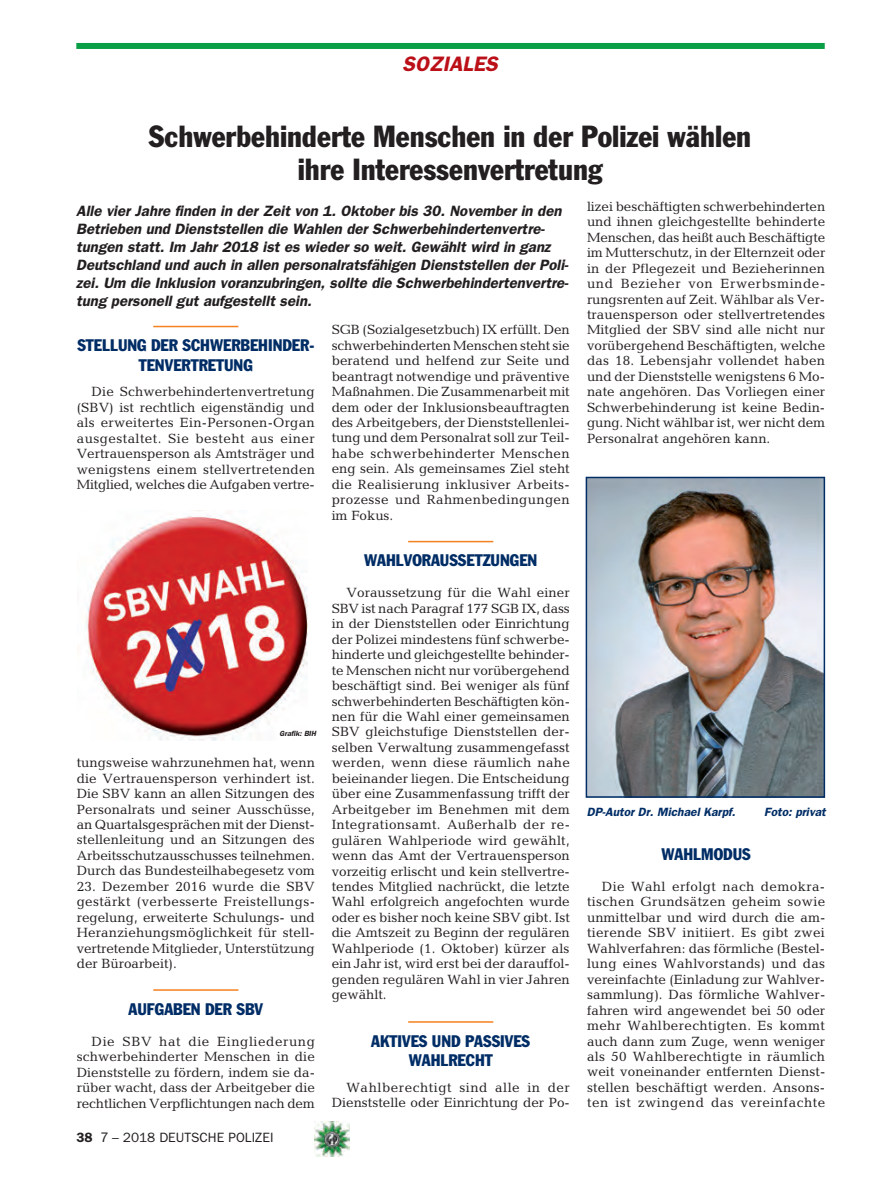
<style>
.page{position:relative;width:893px;height:1191px;background:#fff}
.page>*{position:absolute;margin:0;border:0;box-sizing:border-box;transform-origin:0 0}
.t1{font:condensed 30px/33px "Franklin Gothic";color:#231f20;text-align:center}
.t2{font:italic 600 21px "Franklin Gothic";color:#bb1018}
.t3{font:condensed 16.5px/19.5px "Franklin Gothic";color:#002d66;text-align:center}
.t4{font:italic 600 15px/18px "Franklin Gothic";color:#231f20}
.t5{font:13.5px/15.5px "Candida";color:#231f20;text-align:justify}
.t6{font:13.5px "Franklin Gothic";color:#231f20}
.t7{font:italic 600 12px "Franklin Gothic";color:#002d66}
.t8{font:italic 600 7.5px "Franklin Gothic";color:#231f20}
.s1{font-weight:600}
.s2{font-family:"Helvetica Neue"}
</style>
<div class="page">
<img style="left:315px;top:1121px;width:34px;height:35px">
<div style="left:76px;top:43px;width:749px;height:6px;background:#0a9f46"></div>
<hr style="left:153px;top:326px;width:85px;height:1px;background:#f58220">
<hr style="left:153px;top:989px;width:85px;height:1px;background:#f58220">
<hr style="left:408px;top:541px;width:85px;height:1px;background:#f58220">
<hr style="left:408px;top:1021px;width:85px;height:1px;background:#f58220">
<img style="left:84px;top:510px;width:224px;height:231px">
<img style="left:589px;top:480px;width:233px;height:314px">
<div style="left:586px;top:477px;width:239px;height:320px;border:2px solid #002d66"></div>
<h2 class="t2" style="left:402px;top:51px;width:97px">SOZIALES</h2>
<h1 class="t1" style="left:149px;top:120px;width:604px">Schwerbehinderte Menschen in der Polizei wählen ihre Interessenvertretung</h1>
<p class="t4" style="left:76px;top:201px;width:494px">Alle vier Jahre finden in der Zeit von 1. Oktober bis 30. November in den Betrieben und Dienststellen die Wahlen der Schwerbehindertenvertre&shy;tungen statt. Im Jahr 2018 ist es wieder so weit. Gewählt wird in ganz Deutschland und auch in allen personalratsfähigen Dienststellen der Poli&shy;zei. Um die Inklusion voranzubringen, sollte die Schwerbehindertenvertre&shy;tung personell gut aufgestellt sein.</p>
<p class="t5" style="left:332px;top:322px;width:240px">SGB (Sozialgesetzbuch) IX erfüllt. Den schwerbehinderten Menschen steht sie beratend und helfend zur Seite und beantragt notwendige und präventive Maßnahmen. Die Zusammenarbeit mit dem oder der Inklusionsbeauftragten des Arbeitgebers, der Dienststellenlei&shy;tung und dem Personalrat soll zur Teil&shy;habe schwerbehinderter Menschen eng sein. Als gemeinsames Ziel steht die Realisierung inklusiver Arbeits&shy;prozesse und Rahmenbedingungen im Fokus.</p>
<p class="t3" style="left:364px;top:550px;width:175px">WAHLVORAUSSETZUNGEN</p>
<p class="t5" style="left:332px;top:585px;width:240px;text-indent:15px">Voraussetzung für die Wahl einer SBV ist nach Paragraf 177 SGB IX, dass in der Dienststellen oder Einrichtung der Polizei mindestens fünf schwerbe&shy;hinderte und gleichgestellte behinder&shy;te Menschen nicht nur vorübergehend beschäftigt sind. Bei weniger als fünf schwerbehinderten Beschäftigten kön&shy;nen für die Wahl einer gemeinsamen SBV gleichstufige Dienststellen der&shy;selben Verwaltung zusammengefasst werden, wenn diese räumlich nahe beieinander liegen. Die Entscheidung über eine Zusammenfassung trifft der Arbeitgeber im Benehmen mit dem Integrationsamt. Außerhalb der re&shy;gulären Wahlperiode wird gewählt, wenn das Amt der Vertrauensperson vorzeitig erlischt und kein stellvertre&shy;tendes Mitglied nachrückt, die letzte Wahl erfolgreich angefochten wurde oder es bisher noch keine SBV gibt. Ist die Amtszeit zu Beginn der regulären Wahlperiode (1. Oktober) kürzer als ein Jahr ist, wird erst bei der darauffol&shy;genden regulären Wahl in vier Jahren gewählt.</p>
<p class="t3" style="left:371px;top:1031px;width:160px">AKTIVES UND PASSIVES<br>WAHLRECHT</p>
<p class="t5" style="left:332px;top:1079px;width:240px;text-align:right">Wahlberechtigt sind alle in der<br>Dienststelle oder Einrichtung der Po-</p>
<p class="t5" style="left:587px;top:199px;width:240px">lizei beschäftigten schwerbehinderten und ihnen gleichgestellte behinderte Menschen, das heißt auch Beschäftigte im Mutterschutz, in der Elternzeit oder in der Pflegezeit und Bezieherinnen und Bezieher von Erwerbsminde&shy;rungsrenten auf Zeit. Wählbar als Ver&shy;trauensperson oder stellvertretendes Mitglied der SBV sind alle nicht nur vorübergehend Beschäftigten, welche das 18. Lebensjahr vollendet haben und der Dienststelle wenigstens 6 Mo&shy;nate angehören. Das Vorliegen einer Schwerbehinderung ist keine Bedin&shy;gung. Nicht wählbar ist, wer nicht dem Personalrat angehören kann.</p>
<p class="t3" style="left:77px;top:336px;width:238px">STELLUNG DER SCHWERBEHINDER-<br>TENVERTRETUNG</p>
<p class="t5" style="left:77px;top:384px;width:240px;text-indent:15px">Die Schwerbehindertenvertretung (SBV) ist rechtlich eigenständig und als erweitertes Ein-Personen-Organ ausgestaltet. Sie besteht aus einer Vertrauensperson als Amtsträger und wenigstens einem stellvertretenden Mitglied, welches die Aufgaben vertre-</p>
<p class="t8" style="left:280px;top:728px;width:38px">Grafik: BIH</p>
<p class="t5" style="left:77px;top:755px;width:240px">tungsweise wahrzunehmen hat, wenn die Vertrauensperson verhindert ist.<br>Die SBV kann an allen Sitzungen des Personalrats und seiner Ausschüsse, an Quartalsgesprächen mit der Dienst&shy;stellenleitung und an Sitzungen des Arbeitsschutzausschusses teilnehmen.<br>Durch das Bundesteilhabegesetz vom</p>
<p class="t5" style="left:77px;top:878px;width:240px">23. Dezember 2016 wurde die SBV gestärkt (verbesserte Freistellungs&shy;regelung, erweiterte Schulungs- und Heranziehungsmöglichkeit für stell&shy;vertretende Mitglieder, Unterstützung der Büroarbeit).</p>
<p class="t3" style="left:129px;top:999px;width:136px">AUFGABEN DER SBV</p>
<p class="t5" style="left:77px;top:1033px;width:240px;text-indent:15px">Die SBV hat die Eingliederung schwerbehinderter Menschen in die Dienststelle zu fördern, indem sie da&shy;rüber wacht, dass der Arbeitgeber die rechtlichen Verpflichtungen nach dem</p>
<p class="t7" style="left:587px;top:804px;width:150px">DP-Autor Dr. Michael Karpf.</p>
<p class="t7" style="left:764px;top:804px;width:63px">Foto: privat</p>
<p class="t3" style="left:661px;top:844px;width:91px">WAHLMODUS</p>
<p class="t5" style="left:587px;top:878px;width:240px;text-indent:15px">Die Wahl erfolgt nach demokra&shy;tischen Grundsätzen geheim sowie unmittelbar und wird durch die am&shy;tierende SBV initiiert. Es gibt zwei Wahlverfahren: das förmliche (Bestel&shy;lung eines Wahlvorstands) und das vereinfachte (Einladung zur Wahlver&shy;sammlung). Das förmliche Wahlver&shy;fahren wird angewendet bei 50 oder mehr Wahlberechtigten. Es kommt auch dann zum Zuge, wenn weniger als 50 Wahlberechtigte in räumlich weit voneinander entfernten Dienst&shy;stellen beschäftigt werden. Ansons&shy;ten ist zwingend das vereinfachte</p>
<p class="t6" style="left:77px;top:1129px;width:199px"><span class="s1">38</span> <span class="s2">7</span> – 2018 DEUTSCHE POLIZEI</p>
</div>
